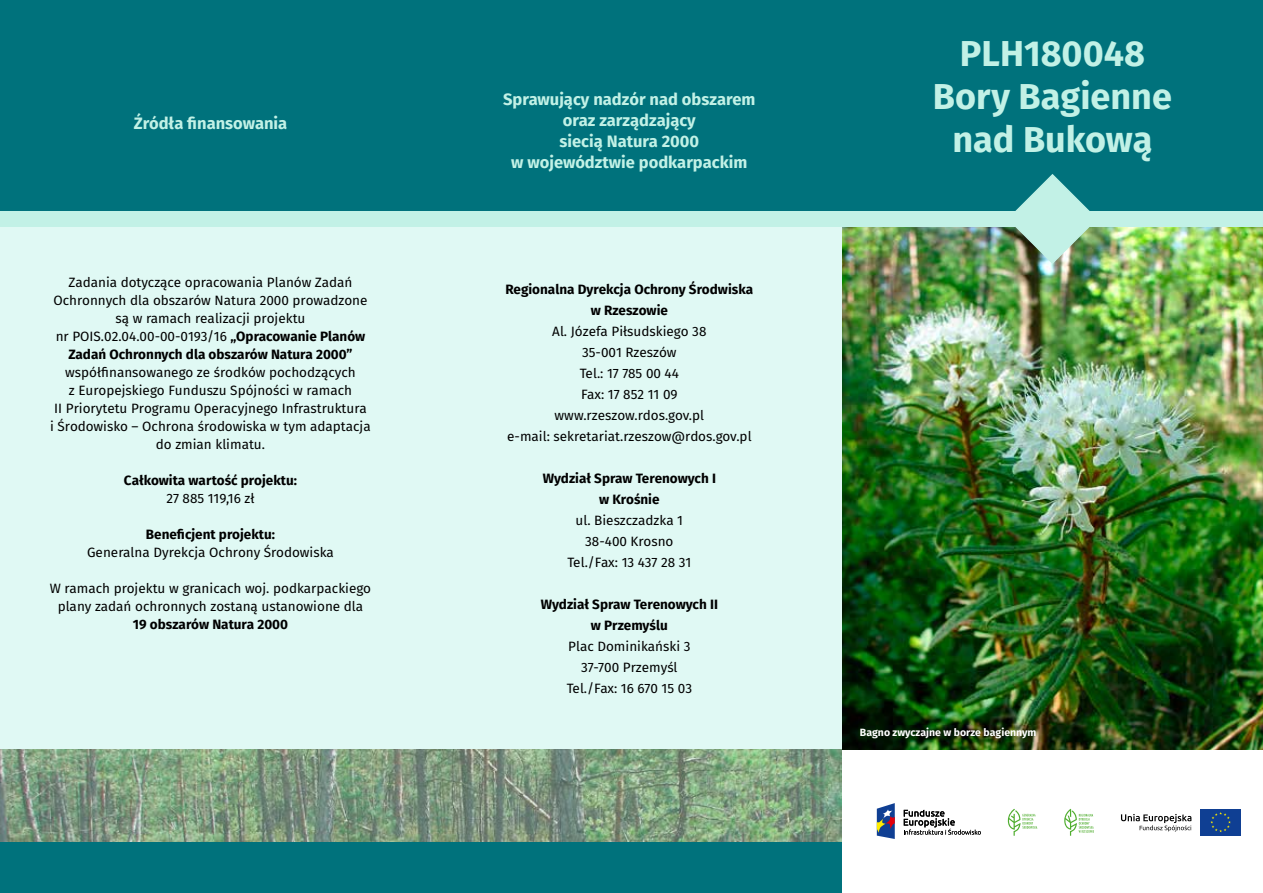
<style>
.page{position:relative;width:1263px;height:893px;background:#fff}
.page>*{position:absolute;margin:0;border:0;box-sizing:border-box;transform-origin:0 0}
.t1{font:700 36px/43.2px "Fira Sans";color:#c2f1e6;text-align:center}
.t2{font:700 16.5px/21px "Fira Sans";color:#c2f1e6;text-align:center}
.t3{font:13.5px/21px "Fira Sans";color:#000;text-align:center}
.t4{font:700 13.5px/21px "Fira Sans";color:#000;text-align:center}
.t5{font:700 10.5px "Fira Sans";color:#fff}
.s1{font-weight:700}
</style>
<div class="page">
<div style="left:0;top:197px;width:841px;height:630px;background:#e0f9f4"></div>
<img style="left:842px;top:227px;width:421px;height:522px">
<div style="left:0;top:0;width:1263px;height:210px;background:#00727c"></div>
<div style="left:0;top:749px;width:841px;height:144px;background:#00727c"></div>
<img style="left:0;top:749px;width:841px;height:92px">
<div style="left:0;top:211px;width:1263px;height:16px;background:#c2f1e6"></div>
<img style="left:1006px;top:174px;width:93px;height:91px">
<svg style="left:877px;top:803px;width:18px;height:36px"></svg>
<div style="left:1200px;top:809px;width:41px;height:27px;background:#0f3f93"></div>
<svg style="left:1210px;top:812px;width:21px;height:20px"></svg>
<svg style="left:1121px;top:814px;width:70px;height:17px"></svg>
<svg style="left:1064px;top:809px;width:30px;height:27px"></svg>
<svg style="left:1008px;top:809px;width:29px;height:27px"></svg>
<svg style="left:904px;top:810px;width:77px;height:25px"></svg>
<p class="t2" style="left:134px;top:112px;width:155px">Źródła finansowania</p>
<p class="t3" style="left:53px;top:273px;width:316px;line-height:18px">Zadania dotyczące opracowania Planów Zadań Ochronnych dla obszarów Natura 2000 prowadzone są w ramach realizacji projektu<br>nr POIS.02.04.00-00-0193/16 <span class="s1">„Opracowanie Planów Zadań Ochronnych dla obszarów Natura 2000”</span></p>
<p class="t3" style="left:50px;top:363px;width:322px;line-height:18px">współfinansowanego ze środków pochodzących<br>z Europejskiego Funduszu Spójności w ramach<br>II Priorytetu Programu Operacyjnego Infrastruktura<br>i Środowisko – Ochrona środowiska w tym adaptacja do zmian klimatu.</p>
<p class="t4" style="left:124px;top:470px;width:174px">Całkowita wartość projektu:</p>
<p class="t3" style="left:166px;top:488px;width:90px">27 885 119,16 zł</p>
<p class="t4" style="left:146px;top:524px;width:131px">Beneficjent projektu:</p>
<p class="t3" style="left:87px;top:542px;width:248px">Generalna Dyrekcja Ochrony Środowiska</p>
<p class="t3" style="left:50px;top:579px;width:323px;line-height:18px">W ramach projektu w granicach woj. podkarpackiego plany zadań ochronnych zostaną ustanowione dla</p>
<p class="t4" style="left:133px;top:614px;width:157px">19 obszarów Natura 2000</p>
<p class="t2" style="left:503px;top:88px;width:254px">Sprawujący nadzór nad obszarem oraz zarządzający<br>siecią Natura 2000<br>w województwie podkarpackim</p>
<p class="t4" style="left:505px;top:278px;width:249px">Regionalna Dyrekcja Ochrony Środwiska w Rzeszowie</p>
<p class="t3" style="left:507px;top:320px;width:246px">Al. Józefa Piłsudskiego 38<br>35-001 Rzeszów<br>Tel.: 17 785 00 44<br>Fax: 17 852 11 09 www.rzeszow.rdos.gov.pl<br>e-mail: sekretariat.rzeszow@rdos.gov.pl</p>
<p class="t4" style="left:543px;top:467px;width:175px">Wydział Spraw Terenowych I w Krośnie</p>
<p class="t3" style="left:567px;top:509px;width:125px">ul. Bieszczadzka 1<br>38-400 Krosno<br>Tel./Fax: 13 437 28 31</p>
<p class="t4" style="left:541px;top:593px;width:179px">Wydział Spraw Terenowych II w Przemyślu</p>
<p class="t3" style="left:567px;top:635px;width:127px">Plac Dominikański 3<br>37-700 Przemyśl<br>Tel./Fax: 16 670 15 03</p>
<h1 class="t1" style="left:933px;top:32px;width:241px">PLH180048<br>Bory Bagienne nad Bukową</h1>
<p class="t5" style="left:860px;top:725px;width:178px">Bagno zwyczajne w borze bagiennym</p>
</div>
